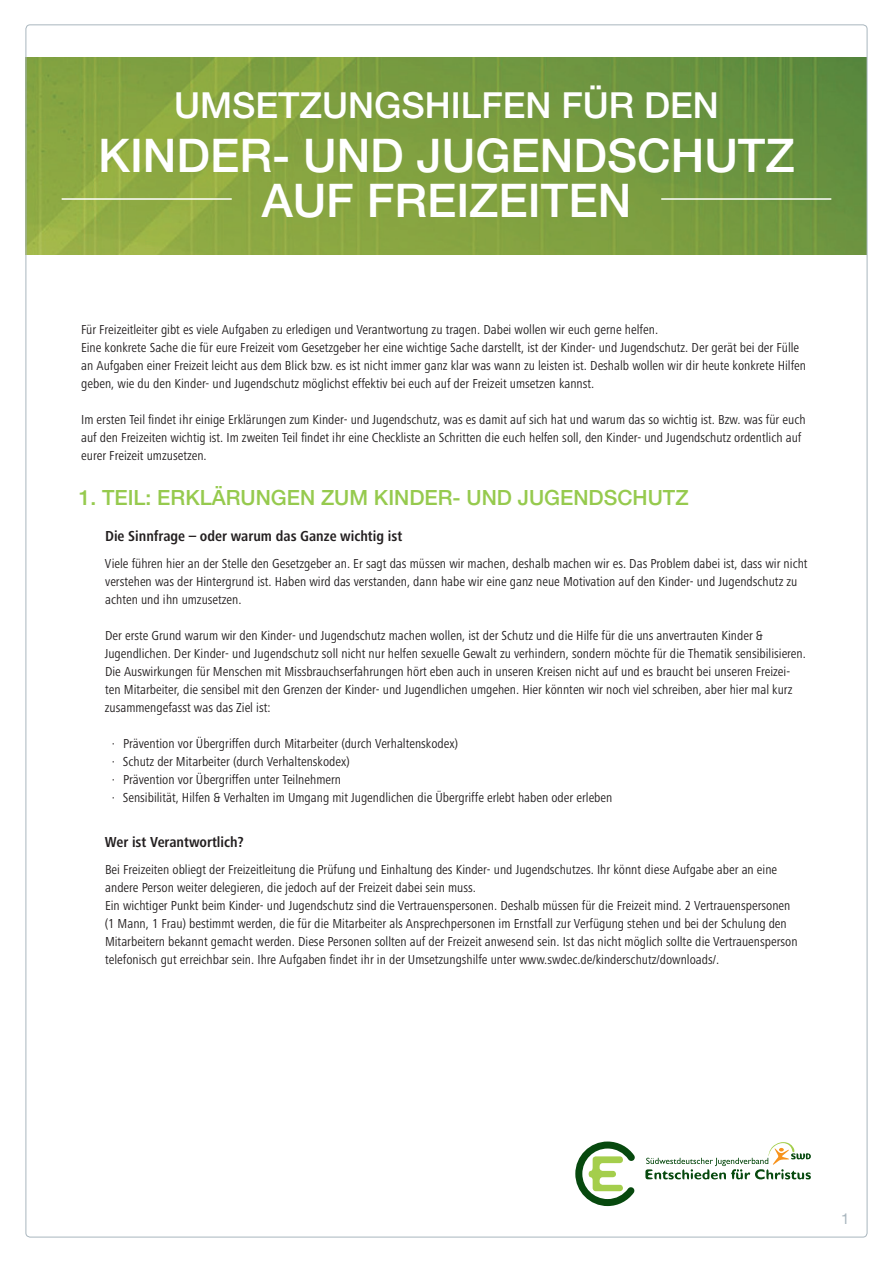
<style>
.page{position:relative;width:893px;height:1263px;background:#fff}
.page>*{position:absolute;margin:0;border:0;box-sizing:border-box;transform-origin:0 0}
.t1{font:500 46.5px "Helvetica Neue LT Pro";color:#fff}
.t2{font:500 36px "Helvetica Neue LT Pro";color:#fff}
.t3{font:500 21px "Helvetica Neue LT Pro";color:#96ca4e}
.t4{font:700 condensed 15px "Frutiger Next Pro";color:#231f20}
.t5{font:15px "Helvetica Neue LT Pro";color:#a9b6be}
.t6{font:condensed 13.5px/18px "Frutiger Next Pro";color:#231f20}
</style>
<div class="page">
<img style="left:28px;top:57px;width:837px;height:197px">
<hr style="left:62px;top:198px;width:170px;height:2px;background:#fff">
<hr style="left:661px;top:198px;width:170px;height:2px;background:#fff">
<svg style="left:645px;top:1142px;width:166px;height:37px"></svg>
<svg style="left:575px;top:1141px;width:60px;height:65px"></svg>
<h2 class="t2" style="left:174px;top:84px;width:27px">UMSE</h2>
<h2 class="t2" style="left:278px;top:84px;width:45px">TZUNGSHIL</h2>
<h2 class="t2" style="left:481px;top:84px;width:239px">FEN FÜR DEN</h2>
<h1 class="t1" style="left:98px;top:128px;width:30px">KINDER</h1>
<h1 class="t1" style="left:272px;top:128px;width:203px">- UND JUGENDSCHU</h1>
<h1 class="t1" style="left:738px;top:128px;width:56px">TZ</h1>
<h1 class="t1" style="left:262px;top:173px;width:371px">AUF FREIZEITEN</h1>
<p class="t6" style="left:81px;top:320px;width:727px">Für Freizeitleiter gibt es viele Aufgaben zu erledigen und Verantwortung zu tragen. Dabei wollen wir euch gerne helfen.<br>Eine konkrete Sache die für eure Freizeit vom Gesetzgeber her eine wichtige Sache darstellt, ist der Kinder- und Jugendschutz. Der gerät bei der Fülle an Aufgaben einer Freizeit leicht aus dem Blick bzw. es ist nicht immer ganz klar was wann zu leisten ist. Deshalb wollen wir dir heute konkrete Hilfen geben, wie du den Kinder- und Jugendschutz möglichst effektiv bei euch auf der Freizeit umsetzen kannst.</p>
<p class="t6" style="left:81px;top:410px;width:726px">Im ersten Teil findet ihr einige Erklärungen zum Kinder- und Jugendschutz, was es damit auf sich hat und warum das so wichtig ist. Bzw. was für euch auf den Freizeiten wichtig ist. Im zweiten Teil findet ihr eine Checkliste an Schritten die euch helfen soll, den Kinder- und Jugendschutz ordentlich auf eurer Freizeit umzusetzen.</p>
<h3 class="t3" style="left:79px;top:485px;width:611px">1. TEIL: ERKLÄRUNGEN ZUM KINDER- UND JUGENDSCHUTZ</h3>
<p class="t4" style="left:105px;top:527px;width:299px">Die Sinnfrage – oder warum das Ganze wichtig ist</p>
<p class="t6" style="left:105px;top:554px;width:704px">Viele führen hier an der Stelle den Gesetzgeber an. Er sagt das müssen wir machen, deshalb machen wir es. Das Problem dabei ist, dass wir nicht verstehen was der Hintergrund ist. Haben wird das verstanden, dann habe wir eine ganz neue Motivation auf den Kinder- und Jugendschutz zu achten und ihn umzusetzen.</p>
<p class="t6" style="left:105px;top:626px;width:703px">Der erste Grund warum wir den Kinder- und Jugendschutz machen wollen, ist der Schutz und die Hilfe für die uns anvertrauten Kinder &amp; Jugendlichen. Der Kinder- und Jugendschutz soll nicht nur helfen sexuelle Gewalt zu verhindern, sondern möchte für die Thematik sensibilisieren.<br>Die Auswirkungen für Menschen mit Missbrauchserfahrungen hört eben auch in unseren Kreisen nicht auf und es braucht bei unseren Freizei&shy;ten Mitarbeiter, die sensibel mit den Grenzen der Kinder- und Jugendlichen umgehen. Hier könnten wir noch viel schreiben, aber hier mal kurz zusammengefasst was das Ziel ist:</p>
<p class="t6" style="left:112px;top:734px;width:502px">· Prävention vor Übergriffen durch Mitarbeiter (durch Verhaltenskodex)<br>· Schutz der Mitarbeiter (durch Verhaltenskodex)<br>· Prävention vor Übergriffen unter Teilnehmern<br>· Sensibilität, Hilfen &amp; Verhalten im Umgang mit Jugendlichen die Übergriffe erlebt haben oder erleben</p>
<p class="t4" style="left:105px;top:833px;width:140px">Wer ist Verantwortlich?</p>
<p class="t6" style="left:105px;top:860px;width:694px">Bei Freizeiten obliegt der Freizeitleitung die Prüfung und Einhaltung des Kinder- und Jugendschutzes. Ihr könnt diese Aufgabe aber an eine andere Person weiter delegieren, die jedoch auf der Freizeit dabei sein muss.<br>Ein wichtiger Punkt beim Kinder- und Jugendschutz sind die Vertrauenspersonen. Deshalb müssen für die Freizeit mind. 2 Vertrauenspersonen (1 Mann, 1 Frau) bestimmt werden, die für die Mitarbeiter als Ansprechpersonen im Ernstfall zur Verfügung stehen und bei der Schulung den Mitarbeitern bekannt gemacht werden. Diese Personen sollten auf der Freizeit anwesend sein. Ist das nicht möglich sollte die Vertrauensperson telefonisch gut erreichbar sein. Ihre Aufgaben findet ihr in der Umsetzungshilfe unter www.swdec.de/kinderschutz/downloads/.</p>
<p class="t5" style="left:841px;top:1209px;width:10px">1</p>
</div>
